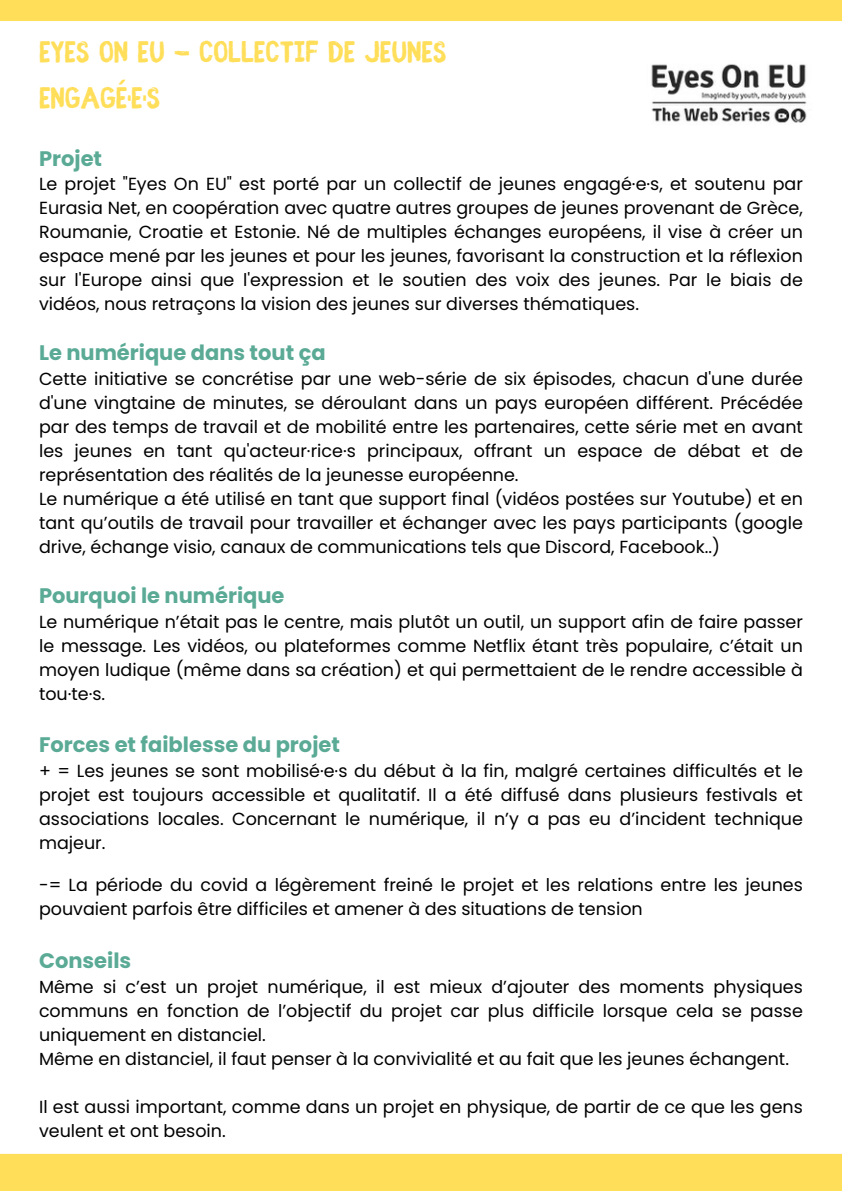
<style>
.page{position:relative;width:842px;height:1191px;background:#fff}
.page>*{position:absolute;margin:0;border:0;box-sizing:border-box;transform-origin:0 0}
.t1{font:700 33px/45.8px "Fibre Vintage Full";color:#ffde59}
.t2{font:700 21px "Poppins";color:#5aaa96}
.t3{font:17.5px/24px "Poppins";color:#000;text-align:justify}
</style>
<div class="page">
<img style="left:651px;top:84px;width:156px;height:39px">
<div style="left:0;top:1153px;width:842px;height:37px;background:#ffde59"></div>
<svg style="left:0;top:0;width:842px;height:84px"></svg>
<p class="t1" style="left:39px;top:32px;width:409px">EYES ON EU - COLLECTIF DE JEUNES<br>ENGAGÉ·E·S</p>
<h1 class="t2" style="left:39px;top:143px;width:65px">Projet</h1>
<p class="t3" style="left:39px;top:172px;width:765px">Le projet "Eyes On EU" est porté par un collectif de jeunes engagé·e·s, et soutenu par Eurasia Net, en coopération avec quatre autres groupes de jeunes provenant de Grèce, Roumanie, Croatie et Estonie. Né de multiples échanges européens, il vise à créer un espace mené par les jeunes et pour les jeunes, favorisant la construction et la réflexion sur l'Europe ainsi que l'expression et le soutien des voix des jeunes. Par le biais de vidéos, nous retraçons la vision des jeunes sur diverses thématiques.</p>
<p class="t2" style="left:39px;top:338px;width:288px">Le numérique dans tout ça</p>
<p class="t3" style="left:39px;top:366px;width:765px">Cette initiative se concrétise par une web-série de six épisodes, chacun d'une durée d'une vingtaine de minutes, se déroulant dans un pays européen différent. Précédée par des temps de travail et de mobilité entre les partenaires, cette série met en avant les jeunes en tant qu'acteur·rice·s principaux, offrant un espace de débat et de représentation des réalités de la jeunesse européenne.</p>
<p class="t3" style="left:39px;top:486px;width:765px">Le numérique a été utilisé en tant que support final (vidéos postées sur Youtube) et en tant qu’outils de travail pour travailler et échanger avec les pays participants (google drive, échange visio, canaux de communications tels que Discord, Facebook..)</p>
<p class="t2" style="left:39px;top:581px;width:247px">Pourquoi le numérique</p>
<p class="t3" style="left:39px;top:609px;width:765px">Le numérique n’était pas le centre, mais plutôt un outil, un support afin de faire passer le message. Les vidéos, ou plateformes comme Netflix étant très populaire, c’était un moyen ludique (même dans sa création) et qui permettaient de le rendre accessible à tou·te·s.</p>
<p class="t2" style="left:39px;top:730px;width:302px">Forces et faiblesse du projet</p>
<p class="t3" style="left:39px;top:759px;width:765px">+ = Les jeunes se sont mobilisé·e·s du début à la fin, malgré certaines difficultés et le projet est toujours accessible et qualitatif. Il a été diffusé dans plusieurs festivals et associations locales. Concernant le numérique, il n’y a pas eu d’incident technique majeur.</p>
<p class="t3" style="left:39px;top:872px;width:765px">-= La période du covid a légèrement freiné le projet et les relations entre les jeunes pouvaient parfois être difficiles et amener à des situations de tension</p>
<p class="t2" style="left:39px;top:945px;width:94px">Conseils</p>
<p class="t3" style="left:39px;top:974px;width:765px">Même si c’est un projet numérique, il est mieux d’ajouter des moments physiques communs en fonction de l’objectif du projet car plus difficile lorsque cela se passe uniquement en distanciel.</p>
<p class="t3" style="left:39px;top:1046px;width:751px">Même en distanciel, il faut penser à la convivialité et au fait que les jeunes échangent.</p>
<p class="t3" style="left:39px;top:1094px;width:765px">Il est aussi important, comme dans un projet en physique, de partir de ce que les gens veulent et ont besoin.</p>
</div>
